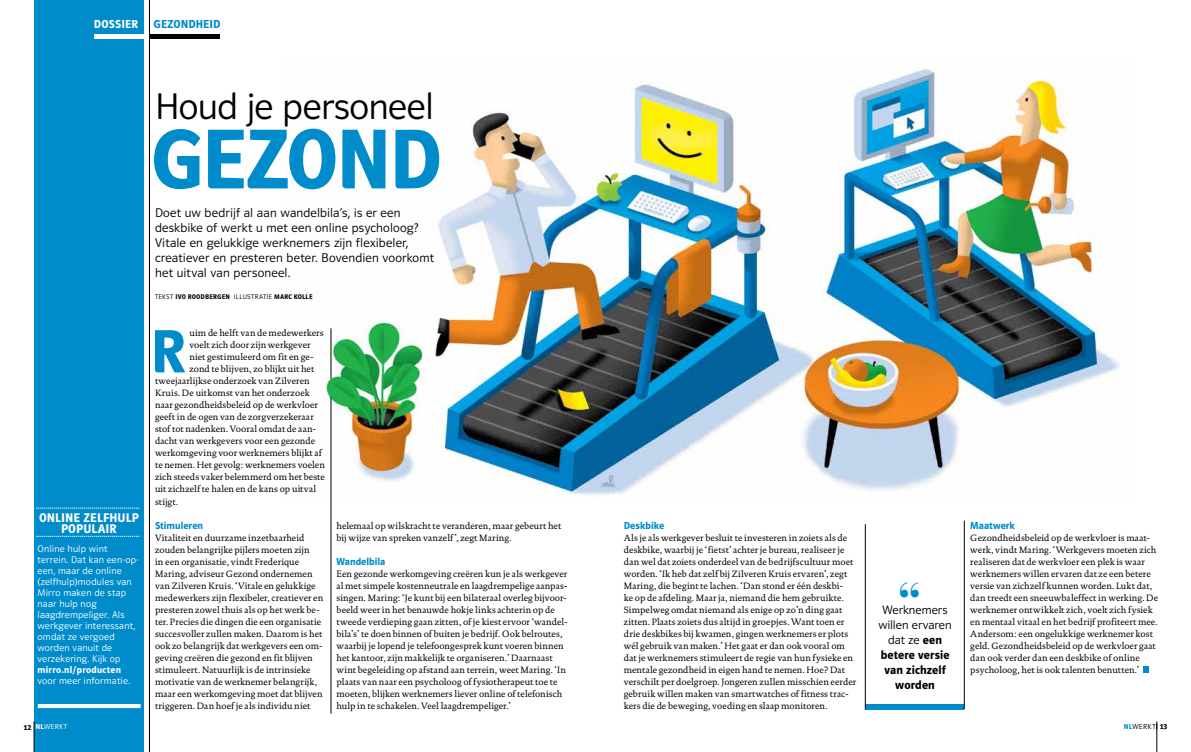
<style>
.page{position:relative;width:1191px;height:752px;background:#fff}
.page>*{position:absolute;margin:0;border:0;box-sizing:border-box;transform-origin:0 0}
.t1{font:700 87.6px "UWV Sans 2010";letter-spacing:-.025em;color:#008bcb}
.t2{font:700 63.1px "UWV Sans 2010";color:#008bcb}
.t3{font:700 48px "Bauer Bodoni";color:#008bcb}
.t4{font:300 38.3px "UWV Sans 2010";letter-spacing:-.01em;color:#000}
.t5{font:300 13px/15px "UWV Sans 2010";letter-spacing:.01em;color:#000}
.t6{font:700 13px/11px "UWV Sans 2010";letter-spacing:.015em;color:#fff;text-align:center}
.t7{font:700 12.5px/15px "UWV Sans 2010";letter-spacing:.005em;color:#000;text-align:center}
.t8{font:700 12px "UWV Sans 2010";letter-spacing:.01em;color:#008bcb}
.t9{font:700 12px "UWV Sans 2010";letter-spacing:.02em;color:#fff}
.sk{font:700 10.5px "UWV Sans 2010";color:#008bcb}
.t10{font:300 10px/11px "UWV Sans 2010";letter-spacing:.02em;color:#fff}
.t11{font:9.3px/12px "DTL Documenta ST";letter-spacing:.005em;color:#000}
.t12{font:300 7.5px "UWV Sans 2010";letter-spacing:.055em;color:#fff}
.t13{font:300 7.5px "UWV Sans 2010";letter-spacing:.055em;color:#000}
.t14{font:700 7px "UWV Sans 2010";letter-spacing:.03em;color:#000}
.s1{font-weight:300}
.s2{font-weight:700}
.s3{font-weight:700;font-size:8px;color:#000}
.s4{font-weight:700;color:#008bcb}
.s5{font-weight:700;font-size:8px}
</style>
<div class="page">
<img style="left:326px;top:69px;width:794px;height:435px">
<hr style="left:331px;top:328px;width:1px;height:50px;background:#000">
<div style="left:865px;top:703px;width:99px;height:6px;background:#008bcb"></div>
<div style="left:34px;top:0;width:110px;height:751px;background:#008bcb"></div>
<hr style="left:331px;top:397px;width:1px;height:316px;background:#000">
<svg style="left:36px;top:536px;width:103px;height:1px"></svg>
<svg style="left:36px;top:507px;width:103px;height:1px"></svg>
<svg style="left:38px;top:704px;width:103px;height:3px"></svg>
<hr style="left:94px;top:34px;width:55px;height:4px;background:#fff">
<hr style="left:149px;top:34px;width:71px;height:4px;background:#000">
<hr style="left:149px;top:0;width:1px;height:751px;background:#000">
<svg style="left:1143px;top:666px;width:5px;height:6px"></svg>
<hr style="left:865px;top:524px;width:1px;height:185px;background:#000">
<hr style="left:964px;top:520px;width:1px;height:189px;background:#000">
<hr style="left:1156px;top:721px;width:1px;height:30px;background:#000">
<hr style="left:34px;top:721px;width:1px;height:30px;background:#000">
<p class="t9" style="left:94px;top:18px;width:46px">DOSSIER</p>
<p class="t8" style="left:154px;top:18px;width:68px">GEZONDHEID</p>
<p class="t4" style="left:155px;top:86px;width:280px">Houd je personeel</p>
<p class="t1" style="left:150px;top:113px;width:293px">GEZOND</p>
<p class="t5" style="left:155px;top:205px;width:281px">Doet uw bedrijf al aan wandelbila’s, is er een deskbike of werkt u met een online psycholoog?<br>Vitale en gelukkige werknemers zijn flexibeler, creatiever en presteren beter. Bovendien voorkomt het uitval van personeel.</p>
<p class="t14" style="left:155px;top:293px;width:159px"><span class="s1">TEKST</span> IVO ROODBERGEN <span class="s1">ILLUSTRATIE</span> MARC KOLLE</p>
<p class="t2" style="left:151px;top:318px;width:36px">R</p>
<p class="t11" style="left:189px;top:327px;width:136px">uim de helft van de medewerkers</p>
<p class="t11" style="left:189px;top:339px;width:123px">voelt zich door zijn werkgever</p>
<p class="t11" style="left:189px;top:351px;width:126px">niet gestimuleerd om fit en ge-</p>
<p class="t11" style="left:189px;top:363px;width:126px">zond te blijven, zo blijkt uit het</p>
<p class="t11" style="left:155px;top:375px;width:156px">tweejaarlijkse onderzoek van Zilveren</p>
<p class="t11" style="left:155px;top:387px;width:156px">Kruis. De uitkomst van het onderzoek</p>
<p class="t11" style="left:155px;top:399px;width:164px">naar gezondheidsbeleid op de werkvloer</p>
<p class="t11" style="left:155px;top:411px;width:160px">geeft in de ogen van de zorgverzekeraar</p>
<p class="t11" style="left:155px;top:423px;width:163px">stof tot nadenken. Vooral omdat de aan-</p>
<p class="t11" style="left:155px;top:435px;width:162px">dacht van werkgevers voor een gezonde</p>
<p class="t11" style="left:155px;top:447px;width:168px">werkomgeving voor werknemers blijkt af</p>
<p class="t11" style="left:155px;top:459px;width:171px">te nemen. Het gevolg: werknemers voelen</p>
<p class="t11" style="left:155px;top:471px;width:171px">zich steeds vaker belemmerd om het beste</p>
<p class="t11" style="left:155px;top:483px;width:163px">uit zichzelf te halen en de kans op uitval</p>
<p class="t11" style="left:155px;top:495px;width:25px">stijgt.</p>
<p class="sk" style="left:155px;top:519px;width:50px">Stimuleren</p>
<p class="t11" style="left:155px;top:531px;width:170px">Vitaliteit en duurzame inzetbaarheid zouden belangrijke pijlers moeten zijn<br>in een organisatie, vindt Frederique Maring, adviseur Gezond ondernemen van Zilveren Kruis. ‘Vitale en gelukkige medewerkers zijn flexibeler, creatiever en presteren zowel thuis als op het werk be&shy;ter. Precies die dingen die een organisatie succesvoller zullen maken. Daarom is het ook zo belangrijk dat werkgevers een om&shy;geving creëren die gezond en fit blijven stimuleert. Natuurlijk is de intrinsieke motivatie van de werknemer belangrijk, maar een werkomgeving moet dat blijven triggeren. Dan hoef je als individu niet</p>
<p class="t6" style="left:39px;top:512px;width:101px">ONLINE ZELFHULP<br>POPULAIR</p>
<p class="sk" style="left:624px;top:519px;width:42px">Deskbike</p>
<p class="t11" style="left:624px;top:531px;width:234px">Als je als werkgever besluit te investeren in zoiets als de deskbike, waarbij je ‘fietst’ achter je bureau, realiseer je dan wel dat zoiets onderdeel van de bedrijfscultuur moet worden. ‘Ik heb dat zelf bij Zilveren Kruis ervaren’, zegt Maring, die begint te lachen. ‘Dan stond er één deskbi-<br>ke op de afdeling. Maar ja, niemand die hem gebruikte.<br>Simpelweg omdat niemand als enige op zo’n ding gaat zitten. Plaats zoiets dus altijd in groepjes. Want toen er drie deskbikes bij kwamen, gingen werknemers er plots wél gebruik van maken.’ Het gaat er dan ook vooral om dat je werknemers stimuleert de regie van hun fysieke en mentale gezondheid in eigen hand te nemen. Hoe? Dat verschilt per doelgroep. Jongeren zullen misschien eerder gebruik willen maken van smartwatches of fitness trac&shy;kers die de beweging, voeding en slaap monitoren.</p>
<p class="t11" style="left:336px;top:519px;width:226px">helemaal op wilskracht te veranderen, maar gebeurt het bij wijze van spreken vanzelf’, zegt Maring.</p>
<p class="sk" style="left:336px;top:555px;width:50px">Wandelbila</p>
<p class="t11" style="left:336px;top:567px;width:233px">Een gezonde werkomgeving creëren kun je als werkgever al met simpele kostenneutrale en laagdrempelige aanpas&shy;singen. Maring: ‘Je kunt bij een bilateraal overleg bijvoor&shy;beeld weer in het benauwde hokje links achterin op de tweede verdieping gaan zitten, of je kiest ervoor ‘wandel&shy;bila’s’ te doen binnen of buiten je bedrijf. Ook belroutes, waarbij je lopend je telefoongesprek kunt voeren binnen het kantoor, zijn makkelijk te organiseren.’ Daarnaast wint begeleiding op afstand aan terrein, weet Maring. ‘In plaats van naar een psycholoog of fysiotherapeut toe te moeten, blijken werknemers liever online of telefonisch hulp in te schakelen. Veel laagdrempeliger.’</p>
<p class="t10" style="left:38px;top:543px;width:103px">Online hulp wint terrein. Dat kan een-op&shy;een, maar de online (zelfhulp)modules van<br>Mirro maken de stap naar hulp nog laagdrempeliger. Als werkgever interessant, omdat ze vergoed worden vanuit de verzekering. Kijk op <span class="s2">mirro.nl/producten </span>voor meer informatie.</p>
<p class="t3" style="left:897px;top:571px;width:25px">“</p>
<p class="t7" style="left:878px;top:602px;width:75px"><span class="s1">Werknemers willen ervaren dat ze</span> een betere versie van zichzelf worden</p>
<p class="sk" style="left:970px;top:519px;width:46px">Maatwerk</p>
<p class="t11" style="left:970px;top:531px;width:189px">Gezondheidsbeleid op de werkvloer is maat&shy;werk, vindt Maring. ‘Werkgevers moeten zich realiseren dat de werkvloer een plek is waar werknemers willen ervaren dat ze een betere versie van zichzelf kunnen worden. Lukt dat, dan treedt een sneeuwbaleffect in werking. De werknemer ontwikkelt zich, voelt zich fysiek en mentaal vitaal en het bedrijf profiteert mee.<br>Andersom: een ongelukkige werknemer kost geld. Gezondheidsbeleid op de werkvloer gaat dan ook verder dan een deskbike of online psycholoog, het is ook talenten benutten.’</p>
<p class="t12" style="left:24px;top:722px;width:45px"><span class="s3">12</span> <span class="s2">NL</span>WERKT</p>
<p class="t13" style="left:1123px;top:722px;width:45px"><span class="s4">NL</span>WERKT <span class="s5">13</span></p>
</div>
